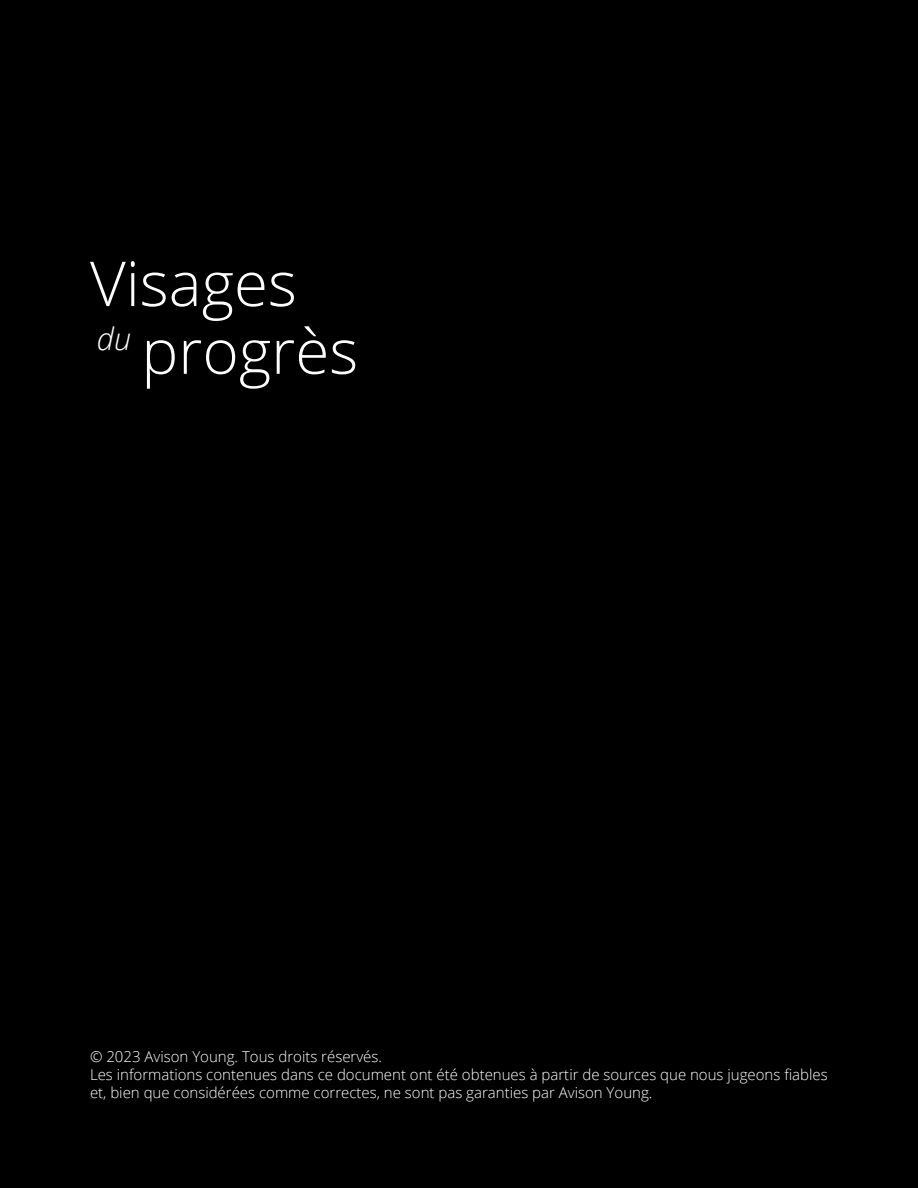
<style>
.page{position:relative;width:918px;height:1188px;background:#000}
.page>*{position:absolute;margin:0;border:0;box-sizing:border-box;transform-origin:0 0}
.t1{font:300 61.95px "Open Sans";color:#fff}
.t2{font:italic 300 30.75px "Open Sans";color:#fff}
.t3{font:300 15px/18px "Open Sans";color:#fff}
</style>
<div class="page">
<p class="t1" style="left:90px;top:241px;width:208px">Visages</p>
<p class="t1" style="left:141px;top:309px;width:218px">progrès</p>
<p class="t2" style="left:97px;top:318px;width:36px">du</p>
<p class="t3" style="left:90px;top:1047px;width:294px">© 2023 Avison Young. Tous droits réservés.</p>
<p class="t3" style="left:90px;top:1065px;width:739px">Les informations contenues dans ce document ont été obtenues à partir de sources que nous jugeons fiables et, bien que considérées comme correctes, ne sont pas garanties par Avison Young.</p>
</div>
